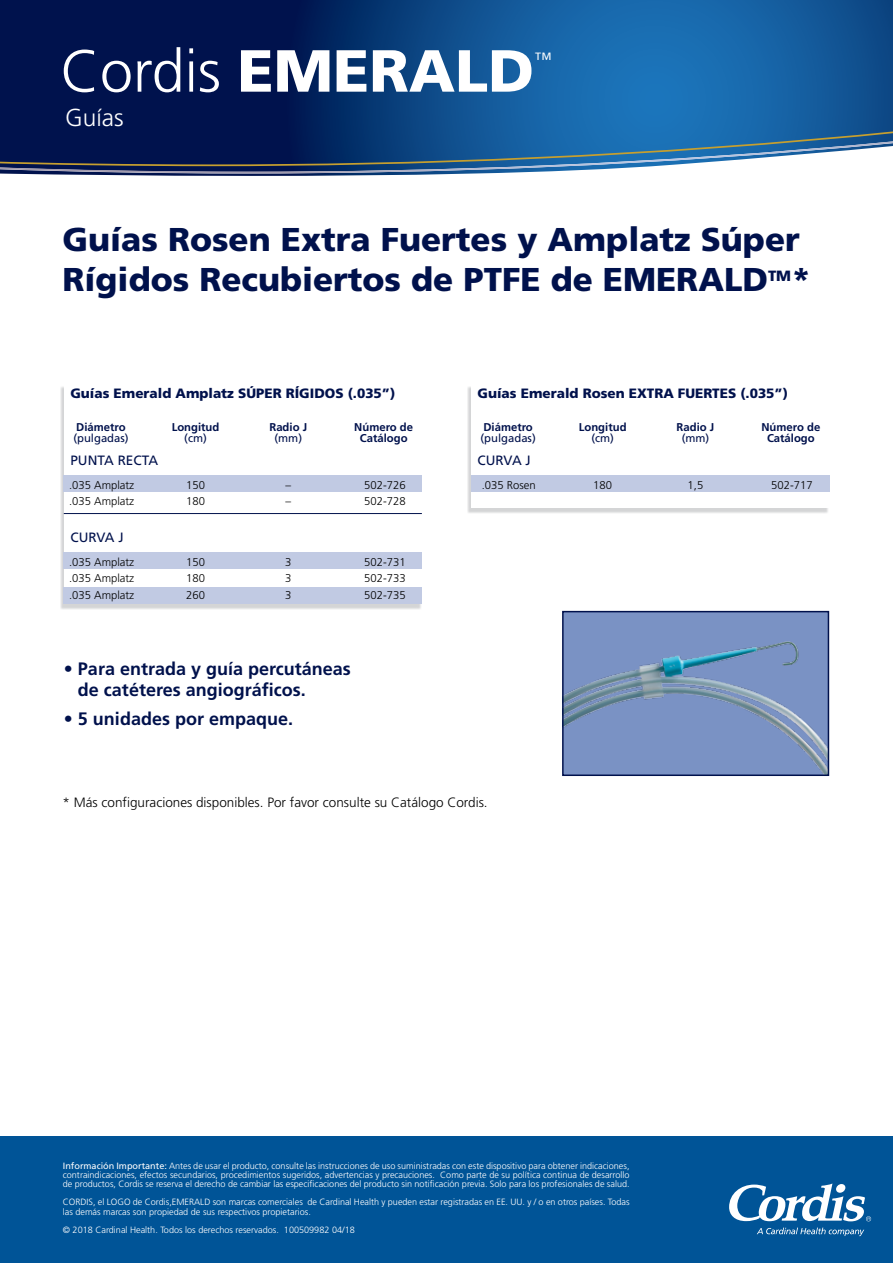
<style>
.page{position:relative;width:893px;height:1263px;background:#fff}
.page>*{position:absolute;margin:0;border:0;box-sizing:border-box;transform-origin:0 0}
.t1{font:900 59.4px "Frutiger";color:#fff}
.t2{font:900 33px/39.6px "Frutiger";color:#00114c}
.t3{font:300 24.45px "Frutiger";color:#fff}
.t4{font:700 18px/21px "Frutiger";color:#00114c}
.t5{font:300 17.7px "Frutiger";color:#fff}
.t6{font:900 14.85px "Frutiger";color:#00114c}
.t7{font:900 13.5px "Frutiger";color:#00114c}
.t8{font:300 13.5px "Frutiger";color:#000}
.t9{font:13.5px "Frutiger";color:#00114c}
.t10{font:300 11.25px/16.8px "Frutiger";color:#000}
.t11{font:700 11.25px/11.2px "Frutiger";color:#00114c;text-align:center}
.t12{font:11.25px "Frutiger";color:#00114c}
.t13{font:300 9.15px/9.1px "Frutiger";color:#fff;text-align:justify}
.s1{font-weight:300}
.s2{font-weight:400}
</style>
<div class="page">
<div style="left:60px;top:386px;width:362px;height:224px;background:#939598;opacity:.4"></div>
<div style="left:64px;top:383px;width:358px;height:220px;background:#fff"></div>
<div style="left:467px;top:386px;width:362px;height:128px;background:#939598;opacity:.4"></div>
<div style="left:471px;top:383px;width:358px;height:125px;background:#fff"></div>
<div style="left:64px;top:475px;width:358px;height:17px;background:#c1cae3"></div>
<div style="left:471px;top:475px;width:358px;height:17px;background:#c1cae3"></div>
<div style="left:64px;top:552px;width:358px;height:17px;background:#c1cae3"></div>
<div style="left:64px;top:587px;width:358px;height:16px;background:#c1cae3"></div>
<hr style="left:64px;top:513px;width:358px;height:1px;background:#00114c">
<div style="left:563px;top:612px;width:265px;height:163px;background:#7a92c4"></div>
<img style="left:565px;top:641px;width:261px;height:132px">
<div style="left:562px;top:611px;width:267px;height:165px;border:2px solid #00114c"></div>
<div style="left:0;top:1136px;width:893px;height:127px;background:#005497"></div>
<svg style="left:0;top:0;width:893px;height:176px;background:#0f427f"></svg>
<svg style="left:0;top:130px;width:893px;height:43px;background:#365b89"></svg>
<svg style="left:729px;top:1183px;width:142px;height:38px"></svg>
<svg style="left:757px;top:1227px;width:107px;height:9px"></svg>
<h1 class="t1" style="left:60px;top:35px;width:475px"><span class="s1">Cordis</span> EMERALD</h1>
<h3 class="t5" style="left:534px;top:49px;width:19px">™</h3>
<h3 class="t3" style="left:65px;top:104px;width:60px">Guías</h3>
<h2 class="t2" style="left:63px;top:220px;width:739px">Guías Rosen Extra Fuertes y Amplatz Súper<br>Rígidos Recubiertos de PTFE de EMERALD</h2>
<h3 class="t6" style="left:768px;top:267px;width:25px">TM</h3>
<h2 class="t2" style="left:791px;top:259px;width:22px">*</h2>
<h3 class="t7" style="left:70px;top:385px;width:326px">Guías Emerald Amplatz SÚPER RÍGIDOS (.035”)</h3>
<h3 class="t7" style="left:478px;top:385px;width:312px">Guías Emerald Rosen EXTRA FUERTES (.035”)</h3>
<p class="t11" style="left:172px;top:421px;width:49px">Longitud</p>
<p class="t12" style="left:184px;top:431px;width:24px">(cm)</p>
<p class="t11" style="left:269px;top:421px;width:39px">Radio J</p>
<p class="t12" style="left:274px;top:431px;width:29px">(mm)</p>
<p class="t11" style="left:354px;top:421px;width:60px">Número de<br>Catálogo</p>
<p class="t11" style="left:761px;top:421px;width:60px">Número de<br>Catálogo</p>
<p class="t10" style="left:364px;top:476px;width:43px">502-726<br>502-728</p>
<p class="t11" style="left:579px;top:421px;width:49px">Longitud</p>
<p class="t12" style="left:591px;top:431px;width:24px">(cm)</p>
<p class="t11" style="left:677px;top:421px;width:39px">Radio J</p>
<p class="t12" style="left:682px;top:431px;width:29px">(mm)</p>
<p class="t11" style="left:76px;top:421px;width:51px">Diámetro</p>
<p class="t12" style="left:73px;top:431px;width:57px">(pulgadas)</p>
<p class="t11" style="left:483px;top:421px;width:51px">Diámetro</p>
<p class="t12" style="left:481px;top:431px;width:57px">(pulgadas)</p>
<h3 class="t9" style="left:70px;top:453px;width:89px">PUNTA RECTA</h3>
<h3 class="t9" style="left:478px;top:453px;width:55px">CURVA J</h3>
<p class="t10" style="left:69px;top:476px;width:67px">.035 Amplatz .035 Amplatz</p>
<p class="t10" style="left:482px;top:476px;width:56px">.035 Rosen</p>
<p class="t10" style="left:593px;top:476px;width:20px">180</p>
<p class="t10" style="left:688px;top:476px;width:17px">1,5</p>
<p class="t10" style="left:771px;top:476px;width:43px">502-717</p>
<p class="t10" style="left:186px;top:476px;width:20px">150<br>180</p>
<p class="t10" style="left:285px;top:476px;width:7px">– –</p>
<h3 class="t9" style="left:70px;top:529px;width:55px">CURVA J</h3>
<p class="t10" style="left:69px;top:553px;width:67px;text-align:justify">.035 Amplatz .035 Amplatz .035 Amplatz</p>
<p class="t10" style="left:186px;top:553px;width:20px;text-align:justify">150<br>180<br>260</p>
<p class="t10" style="left:285px;top:553px;width:8px;text-align:justify">3<br>3<br>3</p>
<p class="t10" style="left:364px;top:553px;width:43px;text-align:justify">502-731<br>502-733<br>502-735</p>
<h3 class="t4" style="left:78px;top:658px;width:274px;text-indent:-14px">• Para entrada y guía percutáneas de catéteres angiográficos.</h3>
<h3 class="t4" style="left:64px;top:709px;width:231px">• 5 unidades por empaque.</h3>
<h3 class="t8" style="left:63px;top:795px;width:427px">* Más configuraciones disponibles. Por favor consulte su Catálogo Cordis.</h3>
<p class="t13" style="left:63px;top:1161px;width:568px"><span class="s2">Información Importante:</span> Antes de usar el producto, consulte las instrucciones de uso suministradas con este dispositivo para obtener indicaciones, contraindicaciones, efectos secundarios, procedimientos sugeridos, advertencias y precauciones. Como parte de su política continua de desarrollo de productos, Cordis se reserva el derecho de cambiar las especificaciones del producto sin notificación previa. Solo para los profesionales de salud.</p>
<p class="t13" style="left:63px;top:1198px;width:568px">CORDIS, el LOGO de Cordis,EMERALD son marcas comerciales de Cardinal Health y pueden estar registradas en EE. UU. y / o en otros países. Todas las demás marcas son propiedad de sus respectivos propietarios.</p>
<p class="t13" style="left:63px;top:1225px;width:293px">© 2018 Cardinal Health. Todos los derechos reservados. 100509982 04/18</p>
</div>
